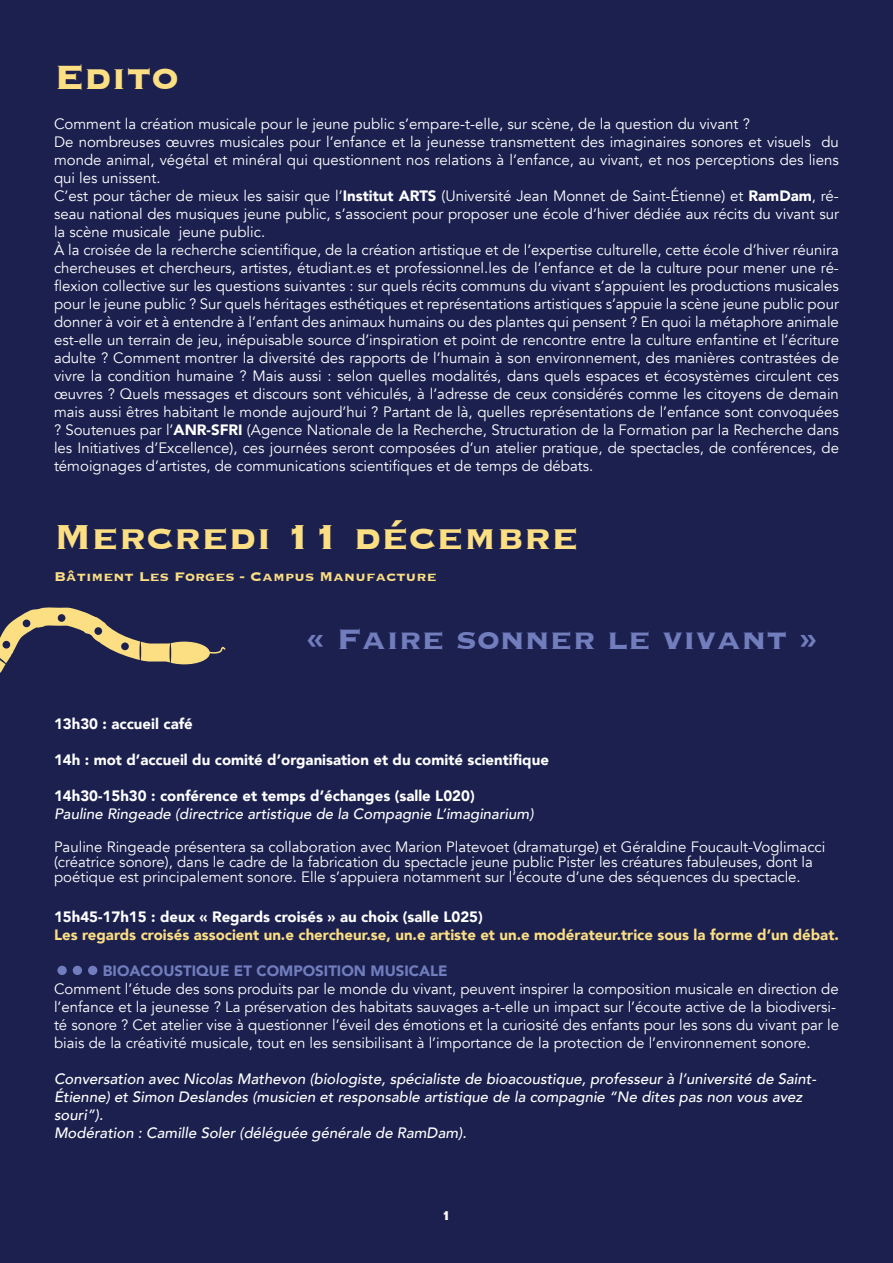
<style>
.page{position:relative;width:893px;height:1263px;background:#1b204e}
.page>*{position:absolute;margin:0;border:0;box-sizing:border-box;transform-origin:0 0}
.t1{font:700 45px "Copperplate";color:#fcde83}
.t2{font:700 37.5px "Copperplate";color:#717dbd}
.t3{font:700 16.5px "Copperplate";color:#fcde83}
.t4{font:700 16.5px "Copperplate";color:#fff}
.t5{font:15px/18px "Avenir";color:#fff;text-align:justify}
.t6{font:italic 500 15px/18px "Avenir";color:#fff}
.t7{font:900 15px "Avenir";color:#fff}
.t8{font:900 15px "Avenir";color:#fcde83}
.t9{font:900 15px "Avenir";color:#717dbd}
.s1{font-weight:900}
</style>
<div class="page">
<div style="left:159px;top:642px;width:50px;height:22px;background:#fcde83;border-radius:50%"></div>
<div style="left:159px;top:642px;width:51px;height:22px;border:2px solid #fcde83;border-radius:50%"></div>
<svg style="left:203px;top:645px;width:23px;height:10px"></svg>
<svg style="left:0;top:607px;width:197px;height:66px"></svg>
<div style="left:121px;top:642px;width:8px;height:8px;background:#1b204e;border-radius:50%"></div>
<div style="left:57px;top:966px;width:10px;height:9px;background:#717dbd;border-radius:50%"></div>
<div style="left:73px;top:966px;width:9px;height:9px;background:#717dbd;border-radius:50%"></div>
<div style="left:88px;top:966px;width:9px;height:9px;background:#717dbd;border-radius:50%"></div>
<p class="t1" style="left:54px;top:47px;width:127px">Edito</p>
<p class="t5" style="left:54px;top:115px;width:697px">Comment la création musicale pour le jeune public s’empare-t-elle, sur scène, de la question du vivant ?</p>
<p class="t5" style="left:54px;top:133px;width:786px">De nombreuses œuvres musicales pour l’enfance et la jeunesse transmettent des imaginaires sonores et visuels du monde animal, végétal et minéral qui questionnent nos relations à l’enfance, au vivant, et nos perceptions des liens qui les unissent.</p>
<p class="t5" style="left:54px;top:187px;width:787px">C’est pour tâcher de mieux les saisir que l’<span class="s1">Institut ARTS</span> (Université Jean Monnet de Saint-Étienne) et <span class="s1">RamDam</span>, ré&shy;seau national des musiques jeune public, s’associent pour proposer une école d’hiver dédiée aux récits du vivant sur la scène musicale jeune public.</p>
<p class="t5" style="left:54px;top:241px;width:786px">À la croisée de la recherche scientifique, de la création artistique et de l’expertise culturelle, cette école d’hiver réunira chercheuses et chercheurs, artistes, étudiant.es et professionnel.les de l’enfance et de la culture pour mener une ré&shy;flexion collective sur les questions suivantes : sur quels récits communs du vivant s’appuient les productions musicales pour le jeune public ? Sur quels héritages esthétiques et représentations artistiques s’appuie la scène jeune public pour donner à voir et à entendre à l’enfant des animaux humains ou des plantes qui pensent ? En quoi la métaphore animale est-elle un terrain de jeu, inépuisable source d’inspiration et point de rencontre entre la culture enfantine et l’écriture adulte ? Comment montrer la diversité des rapports de l’humain à son environnement, des manières contrastées de vivre la condition humaine ? Mais aussi : selon quelles modalités, dans quels espaces et écosystèmes circulent ces œuvres ? Quels messages et discours sont véhiculés, à l’adresse de ceux considérés comme les citoyens de demain mais aussi êtres habitant le monde aujourd’hui ? Partant de là, quelles représentations de l’enfance sont convoquées ? Soutenues par l’<span class="s1">ANR-SFRI</span> (Agence Nationale de la Recherche, Structuration de la Formation par la Recherche dans les Initiatives d’Excellence), ces journées seront composées d’un atelier pratique, de spectacles, de conférences, de témoignages d’artistes, de communications scientifiques et de temps de débats.</p>
<p class="t1" style="left:54px;top:507px;width:526px">Mercredi 11 décembre</p>
<p class="t3" style="left:54px;top:566px;width:384px">Bâtiment Les Forges - Campus Manufacture</p>
<p class="t2" style="left:306px;top:614px;width:513px">« Faire sonner le vivant »</p>
<p class="t7" style="left:54px;top:711px;width:140px">13h30 : accueil café</p>
<p class="t7" style="left:54px;top:747px;width:496px">14h : mot d’accueil du comité d’organisation et du comité scientifique</p>
<p class="t7" style="left:54px;top:783px;width:422px">14h30-15h30 : conférence et temps d’échanges (salle L020)</p>
<p class="t6" style="left:54px;top:805px;width:481px">Pauline Ringeade (directrice artistique de la Compagnie L’imaginarium)</p>
<p class="t5" style="left:54px;top:839px;width:773px;line-height:15px;text-align:left">Pauline Ringeade présentera sa collaboration avec Marion Platevoet (dramaturge) et Géraldine Foucault-Voglimacci (créatrice sonore), dans le cadre de la fabrication du spectacle jeune public Pister les créatures fabuleuses, dont la poétique est principalement sonore. Elle s’appuiera notamment sur l’écoute d’une des séquences du spectacle.</p>
<p class="t7" style="left:54px;top:903px;width:430px">15h45-17h15 : deux « Regards croisés » au choix (salle L025)</p>
<p class="t8" style="left:54px;top:921px;width:786px">Les regards croisés associent un.e chercheur.se, un.e artiste et un.e modérateur.trice sous la forme d’un débat.</p>
<p class="t9" style="left:103px;top:957px;width:346px">BIOACOUSTIQUE ET COMPOSITION MUSICALE</p>
<p class="t5" style="left:54px;top:980px;width:786px;text-align:left">Comment l’étude des sons produits par le monde du vivant, peuvent inspirer la composition musicale en direction de l’enfance et la jeunesse ? La préservation des habitats sauvages a-t-elle un impact sur l’écoute active de la biodiversi&shy;té sonore ? Cet atelier vise à questionner l’éveil des émotions et la curiosité des enfants pour les sons du vivant par le biais de la créativité musicale, tout en les sensibilisant à l’importance de la protection de l’environnement sonore.</p>
<p class="t6" style="left:54px;top:1069px;width:764px">Conversation avec Nicolas Mathevon (biologiste, spécialiste de bioacoustique, professeur à l’université de Saint-<br>Étienne) et Simon Deslandes (musicien et responsable artistique de la compagnie “Ne dites pas non vous avez souri”).</p>
<p class="t6" style="left:54px;top:1123px;width:414px">Modération : Camille Soler (déléguée générale de RamDam).</p>
<p class="t4" style="left:441px;top:1204px;width:12px">1</p>
</div>
